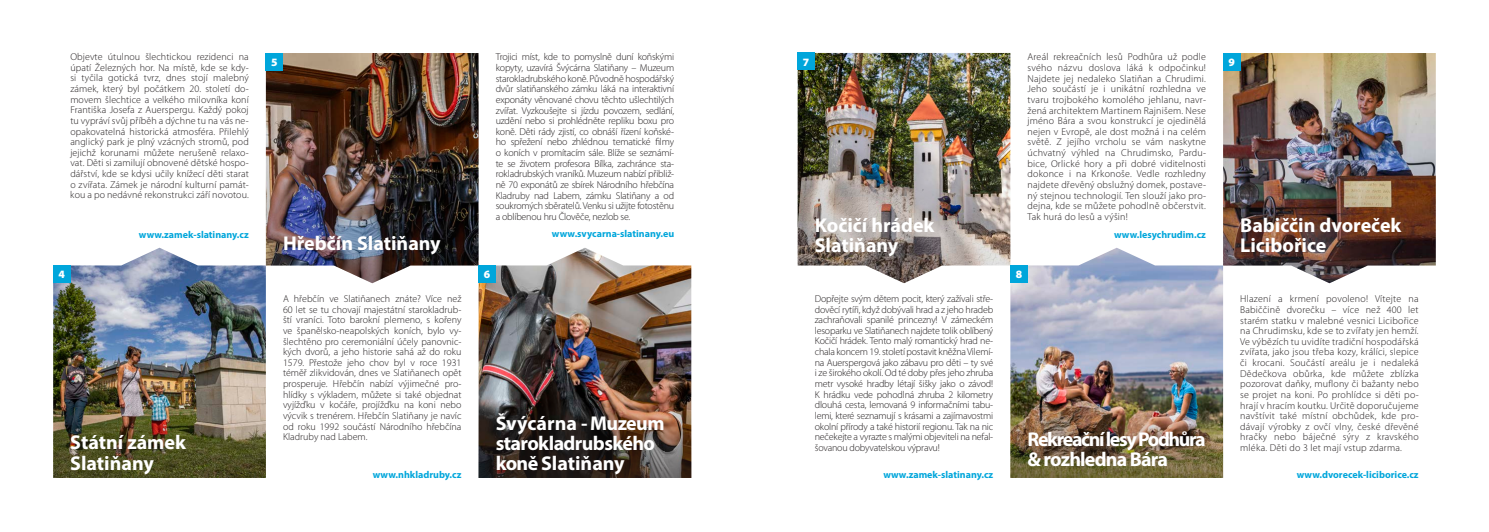
<style>
.page{position:relative;width:1489px;height:532px;background:#fff}
.page>*{position:absolute;margin:0;border:0;box-sizing:border-box;transform-origin:0 0}
.t1{font:700 20px/20px "Myriad Pro";letter-spacing:-.01em;color:#fff}
.t2{font:700 20px/20px "Myriad Pro";letter-spacing:-.03em;color:#fff}
.t3{font:700 20px/20px "Myriad Pro";letter-spacing:-.07em;color:#fff}
.t4{font:900 11.25px "Myriad Pro";color:#fff}
.t5{font:300 10px/10.6px "Myriad Pro";color:#231f20;text-align:justify}
.t6{font:700 10px "Myriad Pro";color:#00a6db}
</style>
<div class="page">
<img style="left:53px;top:248px;width:213px;height:230px">
<img style="left:478px;top:248px;width:213px;height:230px">
<img style="left:1222px;top:53px;width:213px;height:230px">
<img style="left:1010px;top:248px;width:212px;height:230px">
<img style="left:266px;top:53px;width:212px;height:230px">
<img style="left:797px;top:53px;width:213px;height:230px">
<div style="left:797px;top:53px;width:17px;height:17px;background:#00a6db"></div>
<div style="left:53px;top:265px;width:17px;height:17px;background:#00a6db"></div>
<div style="left:1010px;top:265px;width:17px;height:17px;background:#00a6db"></div>
<div style="left:266px;top:53px;width:17px;height:17px;background:#00a6db"></div>
<div style="left:1222px;top:53px;width:17px;height:17px;background:#00a6db"></div>
<div style="left:478px;top:265px;width:17px;height:17px;background:#00a6db"></div>
<p class="t5" style="left:70px;top:52px;width:180px">Objevte útulnou šlechtickou rezidenci na úpatí Železných hor. Na místě, kde se kdy&shy;si tyčila gotická tvrz, dnes stojí malebný zámek, který byl počátkem 20. století do&shy;movem šlechtice a velkého milovníka koní Františka Josefa z Auerspergu. Každý pokoj tu vypráví svůj příběh a dýchne tu na vás ne&shy;opakovatelná historická atmosféra. Přilehlý anglický park je plný vzácných stromů, pod jejichž korunami můžete nerušeně relaxo&shy;vat. Děti si zamilují obnovené dětské hospo&shy;dářství, kde se kdysi učily knížecí děti starat o zvířata. Zámek je národní kulturní památ&shy;kou a po nedávné rekonstrukci září novotou.</p>
<p class="t6" style="left:139px;top:228px;width:111px">www.zamek-slatinany.cz</p>
<p class="t5" style="left:495px;top:52px;width:180px">Trojici míst, kde to pomyslně duní koňskými kopyty, uzavírá Švýcárna Slatiňany – Muzeum starokladrubského koně. Původně hospodářský dvůr slatiňanského zámku láká na interaktivní exponáty věnované chovu těchto ušlechtilých zvířat. Vyzkoušejte si jízdu povozem, sedlání, uzdění nebo si prohlédněte repliku boxu pro koně. Děti rády zjistí, co obnáší řízení koňské&shy;ho spřežení nebo zhlédnou tematické filmy o koních v promítacím sále. Blíže se seznámí&shy;te se životem profesora Bílka, zachránce sta&shy;rokladrubských vraníků. Muzeum nabízí přibliž&shy;ně 70 exponátů ze sbírek Národního hřebčína Kladruby nad Labem, zámku Slatiňany a od soukromých sběratelů. Venku si užijte fotostěnu a oblíbenou hru Člověče, nezlob se.</p>
<p class="t5" style="left:1027px;top:52px;width:180px">Areál rekreačních lesů Podhůra už podle svého názvu doslova láká k odpočinku!<br>Najdete jej nedaleko Slatiňan a Chrudimi.<br>Jeho součástí je i unikátní rozhledna ve tvaru trojbokého komolého jehlanu, navr&shy;žená architektem Martinem Rajnišem. Nese jméno Bára a svou konstrukcí je ojedinělá nejen v Evropě, ale dost možná i na celém světě. Z jejího vrcholu se vám naskytne úchvatný výhled na Chrudimsko, Pardu&shy;bice, Orlické hory a při dobré viditelnosti dokonce i na Krkonoše. Vedle rozhledny najdete dřevěný obslužný domek, postave&shy;ný stejnou technologií. Ten slouží jako pro&shy;dejna, kde se můžete pohodlně občerstvit.<br>Tak hurá do lesů a výšin!</p>
<p class="t4" style="left:271px;top:54px;width:8px">5</p>
<p class="t4" style="left:1228px;top:54px;width:8px">9</p>
<p class="t4" style="left:803px;top:54px;width:8px">7</p>
<h1 class="t1" style="left:814px;top:215px;width:121px">Kočičí hrádek<br>Slatiňany</h1>
<h1 class="t1" style="left:1240px;top:215px;width:163px">Babiččin dvoreček<br>Licibořice</h1>
<p class="t6" style="left:552px;top:227px;width:124px">www.svycarna-slatinany.eu</p>
<p class="t6" style="left:1114px;top:228px;width:93px">www.lesychrudim.cz</p>
<h1 class="t1" style="left:283px;top:232px;width:159px">Hřebčín Slatiňany</h1>
<p class="t4" style="left:58px;top:267px;width:8px">4</p>
<p class="t4" style="left:1015px;top:267px;width:8px">8</p>
<p class="t4" style="left:484px;top:267px;width:8px">6</p>
<h1 class="t1" style="left:70px;top:432px;width:117px">Státní zámek<br>Slatiňany</h1>
<p class="t5" style="left:283px;top:293px;width:180px">A hřebčín ve Slatiňanech znáte? Více než 60 let se tu chovají majestátní starokladrub&shy;ští vraníci. Toto barokní plemeno, s kořeny ve španělsko-neapolských koních, bylo vy&shy;šlechtěno pro ceremoniální účely panovnic&shy;kých dvorů, a jeho historie sahá až do roku 1579. Přestože jeho chov byl v roce 1931 téměř zlikvidován, dnes ve Slatiňanech opět prosperuje. Hřebčín nabízí výjimečné pro&shy;hlídky s výkladem, můžete si také objednat vyjížďku v kočáře, projížďku na koni nebo výcvik s trenérem. Hřebčín Slatiňany je navíc od roku 1992 součástí Národního hřebčína Kladruby nad Labem.</p>
<p class="t6" style="left:373px;top:467px;width:90px">www.nhkladruby.cz</p>
<h1 class="t2" style="left:495px;top:413px;width:170px">Švýcárna - Muzeum starokladrubského koně Slatiňany</h1>
<p class="t5" style="left:814px;top:293px;width:180px">Dopřejte svým dětem pocit, který zažívali stře&shy;dověcí rytíři, když dobývali hrad a z jeho hradeb zachraňovali spanilé princezny! V zámeckém lesoparku ve Slatiňanech najdete tolik oblíbený Kočičí hrádek. Tento malý romantický hrad ne&shy;chala koncem 19. století postavit kněžna Vilemí&shy;na Auerspergová jako zábavu pro děti – ty své i ze širokého okolí. Od té doby přes jeho zhruba metr vysoké hradby létají šišky jako o závod!<br>K hrádku vede pohodlná zhruba 2 kilometry dlouhá cesta, lemovaná 9 informačními tabu&shy;lemi, které seznamují s krásami a zajímavostmi okolní přírody a také historií regionu. Tak na nic nečekejte a vyrazte s malými objeviteli na nefal&shy;šovanou dobyvatelskou výpravu!</p>
<h1 class="t3" style="left:1027px;top:429px;width:180px">Rekreační lesy Podhůra &amp; rozhledna Bára</h1>
<p class="t5" style="left:1240px;top:293px;width:180px">Hlazení a krmení povoleno! Vítejte na Babiččině dvorečku – více než 400 let starém statku v malebné vesnici Licibořice na Chrudimsku, kde se to zvířaty jen hemží.<br>Ve výbězích tu uvidíte tradiční hospodářská zvířata, jako jsou třeba kozy, králíci, slepice či krocani. Součástí areálu je i nedaleká Dědečkova obůrka, kde můžete zblízka pozorovat daňky, muflony či bažanty nebo se projet na koni. Po prohlídce si děti po&shy;hrají v hracím koutku. Určitě doporučujeme navštívit také místní obchůdek, kde pro&shy;dávají výrobky z ovčí vlny, české dřevěné hračky nebo báječné sýry z kravského mléka. Děti do 3 let mají vstup zdarma.</p>
<p class="t6" style="left:883px;top:467px;width:111px">www.zamek-slatinany.cz</p>
<p class="t6" style="left:1296px;top:467px;width:123px">www.dvorecek-liciborice.cz</p>
</div>
